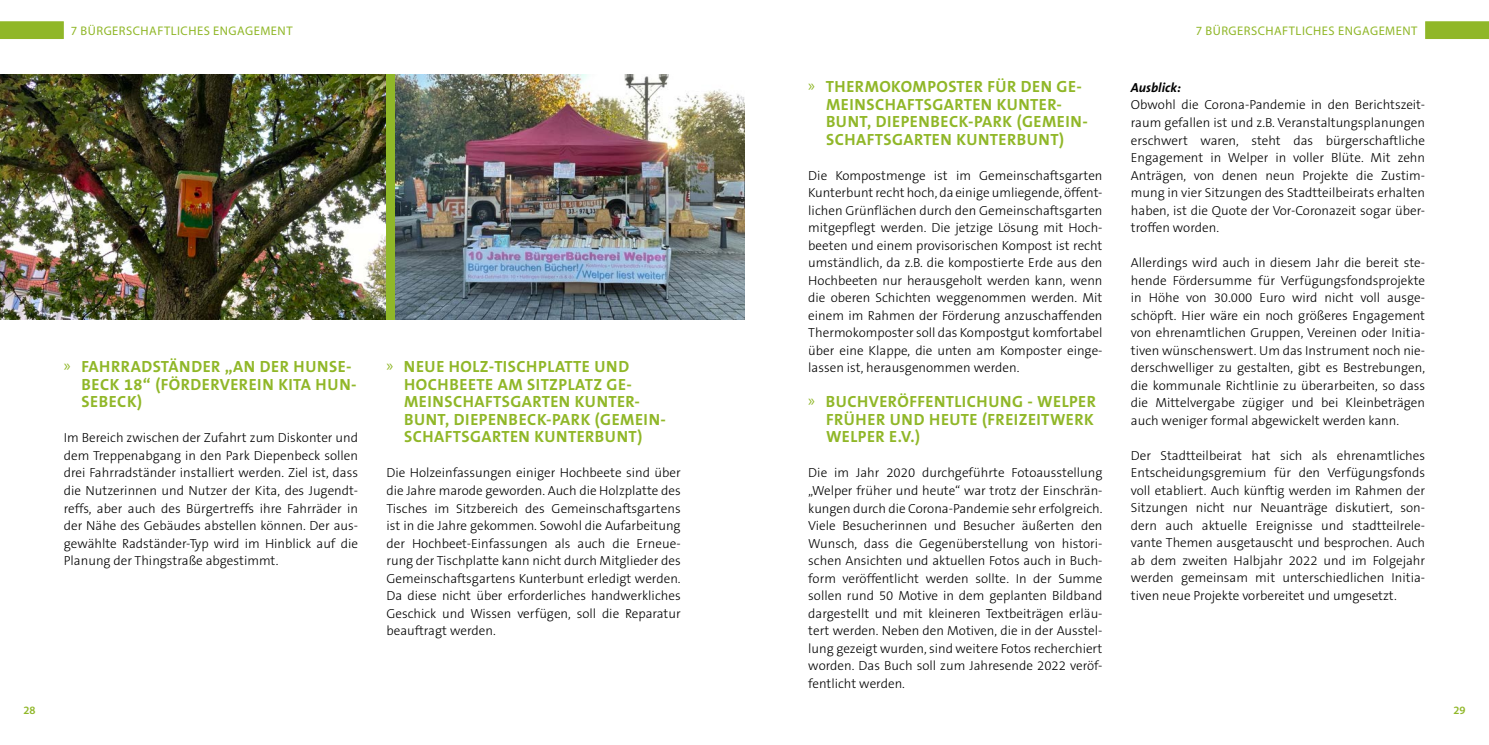
<style>
.page{position:relative;width:1489px;height:745px;background:#fff}
.page>*{position:absolute;margin:0;border:0;box-sizing:border-box;transform-origin:0 0}
.t1{font:700 16.25px/17.5px "The Sans B7";letter-spacing:.03em;color:#90b728}
.t2{font:300 13.12px/17.5px "The Sans B3";color:#000;text-align:justify}
.t3{font:italic 700 13.12px "The Sans B7";color:#000}
.t4{font:12.5px "Myriad Pro";letter-spacing:.04em;color:#90b728}
.t5{font:600 11.25px "Myriad Pro";color:#90b728}
.s1{font-family:"Myriad Pro";font-weight:400}
</style>
<div class="page">
<svg style="left:1425px;top:21px;width:63px;height:18px"></svg>
<svg style="left:0;top:21px;width:64px;height:18px"></svg>
<img style="left:0;top:74px;width:744px;height:245px">
<div style="left:386px;top:74px;width:9px;height:245px;background:#90b728"></div>
<p class="t4" style="left:71px;top:23px;width:223px">7 BÜRGERSCHAFTLICHES ENGAGEMENT</p>
<p class="t1" style="left:81px;top:358px;width:276px;text-indent:-18px"><span class="s1">»</span> FAHRRADSTÄNDER „AN DER HUNSE-<br>BECK 18“ (FÖRDERVEREIN KITA HUN-<br>SEBECK)</p>
<p class="t2" style="left:64px;top:429px;width:296px">Im Bereich zwischen der Zufahrt zum Diskonter und dem Treppenabgang in den Park Diepenbeck sollen drei Fahrradständer installiert werden. Ziel ist, dass die Nutzerinnen und Nutzer der Kita, des Jugendt&shy;reffs, aber auch des Bürgertreffs ihre Fahrräder in der Nähe des Gebäudes abstellen können. Der aus&shy;gewählte Radständer-Typ wird im Hinblick auf die Planung der Thingstraße abgestimmt.</p>
<p class="t1" style="left:404px;top:358px;width:263px;text-indent:-18px"><span class="s1">»</span> NEUE HOLZ-TISCHPLATTE UND<br>HOCHBEETE AM SITZPLATZ GE-<br>MEINSCHAFTSGARTEN KUNTER-<br>BUNT, DIEPENBECK-PARK (GEMEIN-<br>SCHAFTSGARTEN KUNTERBUNT)</p>
<p class="t2" style="left:386px;top:464px;width:296px">Die Holzeinfassungen einiger Hochbeete sind über die Jahre marode geworden. Auch die Holzplatte des Tisches im Sitzbereich des Gemeinschaftsgartens ist in die Jahre gekommen. Sowohl die Aufarbeitung der Hochbeet-Einfassungen als auch die Erneue&shy;rung der Tischplatte kann nicht durch Mitglieder des Gemeinschaftsgartens Kunterbunt erledigt werden.<br>Da diese nicht über erforderliches handwerkliches Geschick und Wissen verfügen, soll die Reparatur beauftragt werden.</p>
<p class="t1" style="left:826px;top:78px;width:263px;text-indent:-18px"><span class="s1">»</span> THERMOKOMPOSTER FÜR DEN GE-<br>MEINSCHAFTSGARTEN KUNTER-<br>BUNT, DIEPENBECK-PARK (GEMEIN-<br>SCHAFTSGARTEN KUNTERBUNT)</p>
<p class="t2" style="left:808px;top:167px;width:296px">Die Kompostmenge ist im Gemeinschaftsgarten Kunterbunt recht hoch, da einige umliegende, öffent&shy;lichen Grünflächen durch den Gemeinschaftsgarten mitgepflegt werden. Die jetzige Lösung mit Hoch&shy;beeten und einem provisorischen Kompost ist recht umständlich, da z.B. die kompostierte Erde aus den Hochbeeten nur herausgeholt werden kann, wenn die oberen Schichten weggenommen werden. Mit einem im Rahmen der Förderung anzuschaffenden Thermokomposter soll das Kompostgut komfortabel über eine Klappe, die unten am Komposter einge&shy;lassen ist, herausgenommen werden.</p>
<p class="t1" style="left:826px;top:393px;width:271px;text-indent:-18px"><span class="s1">»</span> BUCHVERÖFFENTLICHUNG - WELPER<br>FRÜHER UND HEUTE (FREIZEITWERK<br>WELPER E.V.)</p>
<p class="t2" style="left:808px;top:464px;width:296px">Die im Jahr 2020 durchgeführte Fotoausstellung „Welper früher und heute“ war trotz der Einschrän&shy;kungen durch die Corona-Pandemie sehr erfolgreich.<br>Viele Besucherinnen und Besucher äußerten den Wunsch, dass die Gegenüberstellung von histori&shy;schen Ansichten und aktuellen Fotos auch in Buch&shy;form veröffentlicht werden sollte. In der Summe sollen rund 50 Motive in dem geplanten Bildband dargestellt und mit kleineren Textbeiträgen erläu&shy;tert werden. Neben den Motiven, die in der Ausstel&shy;lung gezeigt wurden, sind weitere Fotos recherchiert worden. Das Buch soll zum Jahresende 2022 veröf&shy;fentlicht werden.</p>
<p class="t4" style="left:1195px;top:23px;width:223px">7 BÜRGERSCHAFTLICHES ENGAGEMENT</p>
<p class="t3" style="left:1130px;top:81px;width:52px">Ausblick:</p>
<p class="t2" style="left:1130px;top:97px;width:296px">Obwohl die Corona-Pandemie in den Berichtszeit&shy;raum gefallen ist und z.B. Veranstaltungsplanungen erschwert waren, steht das bürgerschaftliche Engagement in Welper in voller Blüte. Mit zehn Anträgen, von denen neun Projekte die Zustim&shy;mung in vier Sitzungen des Stadtteilbeirats erhalten haben, ist die Quote der Vor-Coronazeit sogar über&shy;troffen worden.</p>
<p class="t2" style="left:1130px;top:254px;width:296px">Allerdings wird auch in diesem Jahr die bereit ste&shy;hende Fördersumme für Verfügungsfondsprojekte in Höhe von 30.000 Euro wird nicht voll ausge&shy;schöpft. Hier wäre ein noch größeres Engagement von ehrenamtlichen Gruppen, Vereinen oder Initia&shy;tiven wünschenswert. Um das Instrument noch nie&shy;derschwelliger zu gestalten, gibt es Bestrebungen, die kommunale Richtlinie zu überarbeiten, so dass die Mittelvergabe zügiger und bei Kleinbeträgen auch weniger formal abgewickelt werden kann.</p>
<p class="t2" style="left:1130px;top:447px;width:296px">Der Stadtteilbeirat hat sich als ehrenamtliches Entscheidungsgremium für den Verfügungsfonds voll etabliert. Auch künftig werden im Rahmen der Sitzungen nicht nur Neuanträge diskutiert, son&shy;dern auch aktuelle Ereignisse und stadtteilrele&shy;vante Themen ausgetauscht und besprochen. Auch ab dem zweiten Halbjahr 2022 und im Folgejahr werden gemeinsam mit unterschiedlichen Initia&shy;tiven neue Projekte vorbereitet und umgesetzt.</p>
<p class="t5" style="left:23px;top:703px;width:14px">28</p>
<p class="t5" style="left:1453px;top:703px;width:14px">29</p>
</div>
